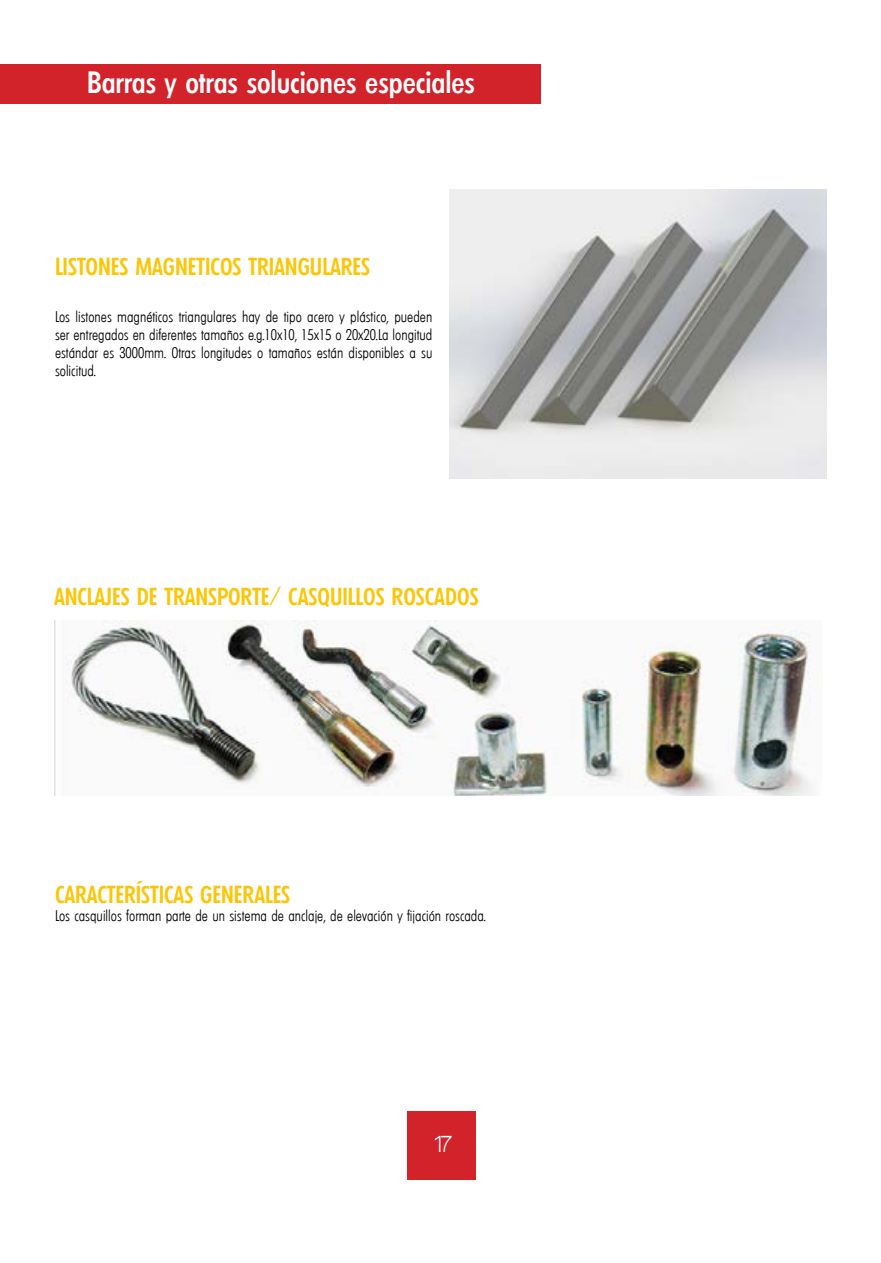
<style>
.page{position:relative;width:881px;height:1263px;background:#fff}
.page>*{position:absolute;margin:0;border:0;box-sizing:border-box;transform-origin:0 0}
.t1{font:500 condensed 30px "Limerick";color:#fff}
.t2{font:500 condensed 24px "Limerick";color:#fbc607}
.t3{font:24px "Aliquam";color:#fff}
.t4{font:300 condensed 15px/18px "Limerick";color:#000;text-align:justify}
</style>
<div class="page">
<div style="left:0;top:64px;width:540px;height:39px;background:#d2232a"></div>
<div style="left:407px;top:1111px;width:68px;height:69px;background:#d2232a"></div>
<img style="left:449px;top:189px;width:377px;height:289px">
<img style="left:54px;top:621px;width:759px;height:174px">
<h1 class="t1" style="left:87px;top:65px;width:389px">Barras y otras soluciones especiales</h1>
<h2 class="t2" style="left:55px;top:253px;width:316px">LISTONES MAGNETICOS TRIANGULARES</h2>
<p class="t4" style="left:55px;top:308px;width:379px">Los listones magnéticos triangulares hay de tipo acero y plástico, pueden ser entregados en diferentes tamaños e.g.10x10, 15x15 o 20x20.La longitud estándar es 3000mm. Otras longitudes o tamaños están disponibles a su solicitud.</p>
<h2 class="t2" style="left:54px;top:583px;width:426px">ANCLAJES DE TRANSPORTE/ CASQUILLOS ROSCADOS</h2>
<h2 class="t2" style="left:55px;top:881px;width:237px">CARACTERÍSTICAS GENERALES</h2>
<p class="t4" style="left:55px;top:907px;width:432px">Los casquillos forman parte de un sistema de anclaje, de elevación y fijación roscada.</p>
<h2 class="t3" style="left:435px;top:1130px;width:18px">17</h2>
</div>
